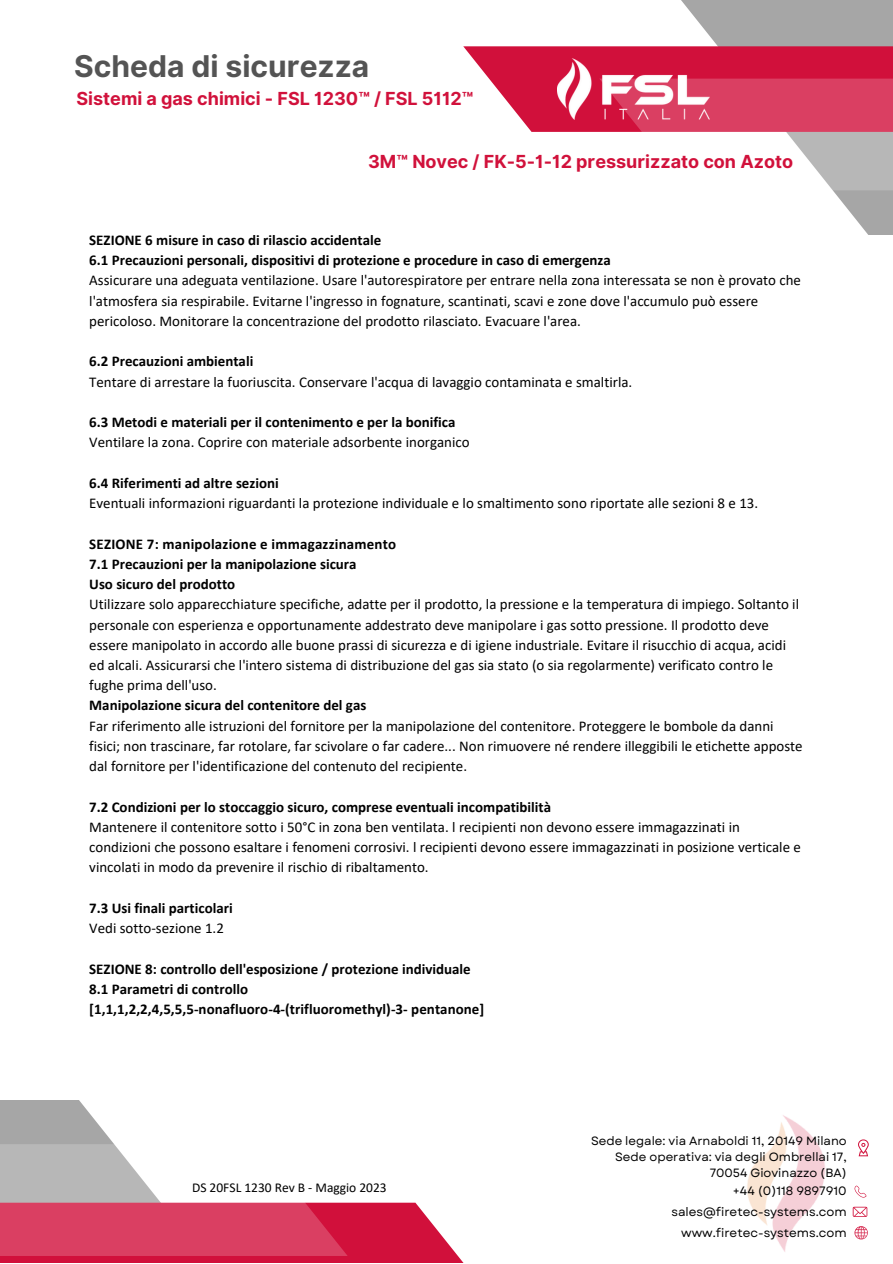
<style>
.page{position:relative;width:893px;height:1264px;background:#fff}
.page>*{position:absolute;margin:0;border:0;box-sizing:border-box;transform-origin:0 0}
.t1{font:700 30px "Inter";color:#545454}
.t2{font:700 18px "Inter";color:#d1113b}
.t3{font:15px/20.2px "Calibri";color:#000}
.t4{font:700 15px "Calibri";color:#000}
.t5{font:13.5px "Calibri";color:#000}
.t6{font:12.15px "Garet";color:#000}
.t7{font:12px/16px "Garet";color:#000;text-align:right}
</style>
<div class="page">
<svg style="left:681px;top:0;width:211px;height:234px;fill:#a6a6a6"></svg>
<svg style="left:463px;top:46px;width:429px;height:144px"></svg>
<svg style="left:0;top:1100px;width:114px;height:44px;fill:#a6a6a6"></svg>
<svg style="left:0;top:1144px;width:463px;height:118px"></svg>
<img style="left:747px;top:1115px;width:78px;height:137px">
<svg style="left:858px;top:1139px;width:10px;height:17px"></svg>
<svg style="left:854px;top:1185px;width:12px;height:12px"></svg>
<svg style="left:852px;top:1206px;width:15px;height:10px"></svg>
<svg style="left:854px;top:1226px;width:13px;height:13px"></svg>
<img style="left:557px;top:59px;width:152px;height:61px">
<p class="t1" style="left:74px;top:48px;width:296px">Scheda di sicurezza</p>
<p class="t2" style="left:76px;top:88px;width:398px">Sistemi a gas chimici - FSL 1230™ / FSL 5112™</p>
<p class="t2" style="left:368px;top:150px;width:426px">3M™ Novec / FK-5-1-12 pressurizzato con Azoto</p>
<p class="t4" style="left:89px;top:234px;width:293px">SEZIONE 6 misure in caso di rilascio accidentale</p>
<p class="t4" style="left:89px;top:254px;width:523px">6.1 Precauzioni personali, dispositivi di protezione e procedure in caso di emergenza</p>
<p class="t3" style="left:89px;top:271px;width:713px">Assicurare una adeguata ventilazione. Usare l'autorespiratore per entrare nella zona interessata se non è provato che l'atmosfera sia respirabile. Evitarne l'ingresso in fognature, scantinati, scavi e zone dove l'accumulo può essere pericoloso. Monitorare la concentrazione del prodotto rilasciato. Evacuare l'area.</p>
<p class="t4" style="left:89px;top:355px;width:165px">6.2 Precauzioni ambientali</p>
<p class="t3" style="left:89px;top:373px;width:544px">Tentare di arrestare la fuoriuscita. Conservare l'acqua di lavaggio contaminata e smaltirla.</p>
<p class="t4" style="left:89px;top:416px;width:368px">6.3 Metodi e materiali per il contenimento e per la bonifica</p>
<p class="t3" style="left:89px;top:433px;width:382px">Ventilare la zona. Coprire con materiale adsorbente inorganico</p>
<p class="t4" style="left:89px;top:476px;width:191px">6.4 Riferimenti ad altre sezioni</p>
<p class="t3" style="left:89px;top:494px;width:670px">Eventuali informazioni riguardanti la protezione individuale e lo smaltimento sono riportate alle sezioni 8 e 13.</p>
<p class="t4" style="left:89px;top:537px;width:308px">SEZIONE 7: manipolazione e immagazzinamento</p>
<p class="t4" style="left:89px;top:557px;width:269px">7.1 Precauzioni per la manipolazione sicura</p>
<p class="t4" style="left:89px;top:577px;width:147px">Uso sicuro del prodotto</p>
<p class="t3" style="left:89px;top:595px;width:711px">Utilizzare solo apparecchiature specifiche, adatte per il prodotto, la pressione e la temperatura di impiego. Soltanto il personale con esperienza e opportunamente addestrato deve manipolare i gas sotto pressione. Il prodotto deve essere manipolato in accordo alle buone prassi di sicurezza e di igiene industriale. Evitare il risucchio di acqua, acidi ed alcali. Assicurarsi che l'intero sistema di distribuzione del gas sia stato (o sia regolarmente) verificato contro le fughe prima dell'uso.</p>
<p class="t4" style="left:89px;top:699px;width:278px">Manipolazione sicura del contenitore del gas</p>
<p class="t3" style="left:89px;top:716px;width:715px">Far riferimento alle istruzioni del fornitore per la manipolazione del contenitore. Proteggere le bombole da danni fisici; non trascinare, far rotolare, far scivolare o far cadere... Non rimuovere né rendere illeggibili le etichette apposte dal fornitore per l'identificazione del contenuto del recipiente.</p>
<p class="t4" style="left:89px;top:800px;width:463px">7.2 Condizioni per lo stoccaggio sicuro, comprese eventuali incompatibilità</p>
<p class="t3" style="left:89px;top:818px;width:713px">Mantenere il contenitore sotto i 50°C in zona ben ventilata. l recipienti non devono essere immagazzinati in condizioni che possono esaltare i fenomeni corrosivi. l recipienti devono essere immagazzinati in posizione verticale e vincolati in modo da prevenire il rischio di ribaltamento.</p>
<p class="t4" style="left:89px;top:901px;width:145px">7.3 Usi finali particolari</p>
<p class="t3" style="left:89px;top:919px;width:136px">Vedi sotto-sezione 1.2</p>
<p class="t4" style="left:89px;top:962px;width:383px">SEZIONE 8: controllo dell'esposizione / protezione individuale</p>
<p class="t4" style="left:89px;top:982px;width:160px">8.1 Parametri di controllo</p>
<p class="t4" style="left:89px;top:1002px;width:396px">[1,1,1,2,2,4,5,5,5-nonafluoro-4-(trifluoromethyl)-3- pentanone]</p>
<p class="t5" style="left:192px;top:1181px;width:196px">DS 20FSL 1230 Rev B - Maggio 2023</p>
<p class="t7" style="left:591px;top:1132px;width:257px">Sede legale: via Arnaboldi 11, 20149 Milano</p>
<p class="t7" style="left:615px;top:1148px;width:233px">Sede operativa: via degli Ombrellai 17,<br>70054 Giovinazzo (BA)</p>
<p class="t6" style="left:733px;top:1181px;width:115px">+44 (0)118 9897910</p>
<p class="t6" style="left:671px;top:1202px;width:177px">sales@firetec-systems.com</p>
<p class="t6" style="left:681px;top:1223px;width:167px">www.firetec-systems.com</p>
</div>
